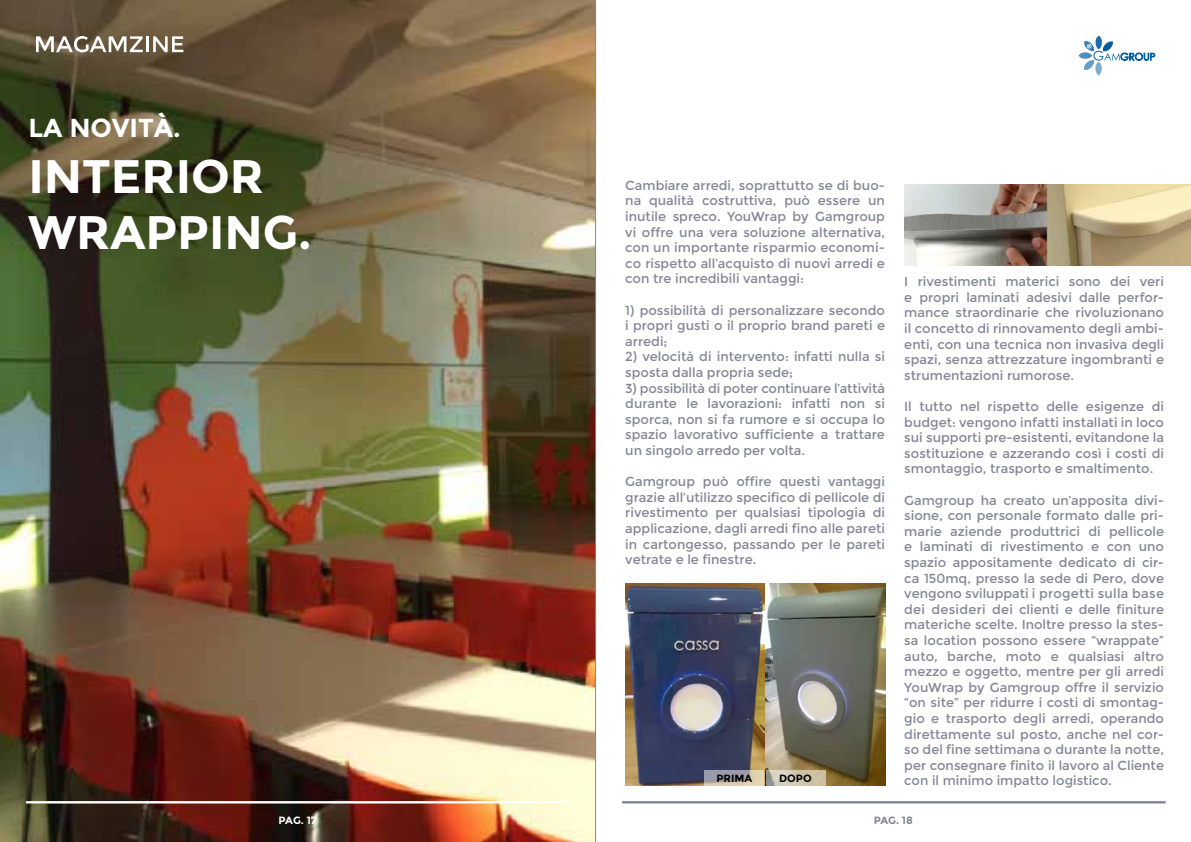
<style>
.page{position:relative;width:1191px;height:842px;background:#fff}
.page>*{position:absolute;margin:0;border:0;box-sizing:border-box;transform-origin:0 0}
.t1{font:700 47px/56px "Montserrat";color:#fff}
.t2{font:700 26px "Montserrat";color:#fff}
.t3{font:13px/15.6px "Montserrat";color:#828794;text-align:justify}
.t4{font:700 10.5px "Montserrat";color:#000}
.t5{font:700 10.5px "Montserrat";color:#fff}
.t6{font:700 10.5px "Montserrat";color:#828794}
</style>
<div class="page">
<img style="left:0;top:0;width:595px;height:842px">
<svg style="left:36px;top:36px;width:107px;height:16px"></svg>
<hr style="left:146px;top:36px;width:3px;height:16px;background:#fff">
<svg style="left:153px;top:36px;width:30px;height:16px"></svg>
<svg style="left:1095px;top:36px;width:7px;height:13px"></svg>
<svg style="left:1078px;top:52px;width:14px;height:7px"></svg>
<svg style="left:1095px;top:62px;width:6px;height:13px"></svg>
<svg style="left:1084px;top:40px;width:71px;height:30px"></svg>
<hr style="left:622px;top:801px;width:543px;height:2px;background:#828794">
<hr style="left:26px;top:801px;width:543px;height:2px;background:#fff">
<img style="left:625px;top:583px;width:261px;height:202px">
<img style="left:904px;top:184px;width:287px;height:81px">
<hr style="left:595px;top:0;width:1px;height:842px;background:#828794">
<svg style="left:704px;top:770px;width:59px;height:15px"></svg>
<svg style="left:766px;top:770px;width:59px;height:15px"></svg>
<h2 class="t2" style="left:28px;top:112px;width:154px">LA NOVITÀ.</h2>
<h1 class="t1" style="left:28px;top:149px;width:285px">INTERIOR<br>WRAPPING.</h1>
<p class="t3" style="left:625px;top:178px;width:261px">Cambiare arredi, soprattutto se di buo&shy;na qualità costruttiva, può essere un inutile spreco. YouWrap by Gamgroup vi offre una vera soluzione alternativa, con un importante risparmio economi&shy;co rispetto all’acquisto di nuovi arredi e con tre incredibili vantaggi:</p>
<p class="t3" style="left:625px;top:302px;width:261px">1) possibilità di personalizzare secondo i propri gusti o il proprio brand pareti e arredi;</p>
<p class="t3" style="left:625px;top:349px;width:261px">2) velocità di intervento: infatti nulla si sposta dalla propria sede;</p>
<p class="t3" style="left:625px;top:380px;width:261px">3) possibilità di poter continuare l’attività durante le lavorazioni: infatti non si sporca, non si fa rumore e si occupa lo spazio lavorativo sufficiente a trattare un singolo arredo per volta.</p>
<p class="t3" style="left:625px;top:474px;width:261px">Gamgroup può offire questi vantaggi grazie all’utilizzo specifico di pellicole di rivestimento per qualsiasi tipologia di applicazione, dagli arredi fino alle pareti in cartongesso, passando per le pareti vetrate e le finestre.</p>
<p class="t4" style="left:716px;top:771px;width:38px">PRIMA</p>
<p class="t4" style="left:779px;top:771px;width:34px">DOPO</p>
<p class="t3" style="left:904px;top:274px;width:261px">I rivestimenti materici sono dei veri e propri laminati adesivi dalle perfor&shy;mance straordinarie che rivoluzionano il concetto di rinnovamento degli ambi&shy;enti, con una tecnica non invasiva degli spazi, senza attrezzature ingombranti e strumentazioni rumorose.</p>
<p class="t3" style="left:904px;top:399px;width:261px">Il tutto nel rispetto delle esigenze di budget: vengono infatti installati in loco sui supporti pre-esistenti, evitandone la sostituzione e azzerando così i costi di smontaggio, trasporto e smaltimento.</p>
<p class="t3" style="left:904px;top:492px;width:261px">Gamgroup ha creato un’apposita divi&shy;sione, con personale formato dalle pri&shy;marie aziende produttrici di pellicole e laminati di rivestimento e con uno spazio appositamente dedicato di cir&shy;ca 150mq, presso la sede di Pero, dove vengono sviluppati i progetti sulla base dei desideri dei clienti e delle finiture materiche scelte. Inoltre presso la stes&shy;sa location possono essere “wrappate” auto, barche, moto e qualsiasi altro mezzo e oggetto, mentre per gli arredi YouWrap by Gamgroup offre il servizio “on site” per ridurre i costi di smontag&shy;gio e trasporto degli arredi, operando direttamente sul posto, anche nel cor&shy;so del fine settimana o durante la notte, per consegnare finito il lavoro al Cliente con il minimo impatto logistico.</p>
<p class="t5" style="left:278px;top:814px;width:40px">PAG. 17</p>
<p class="t6" style="left:873px;top:814px;width:41px">PAG. 18</p>
</div>
